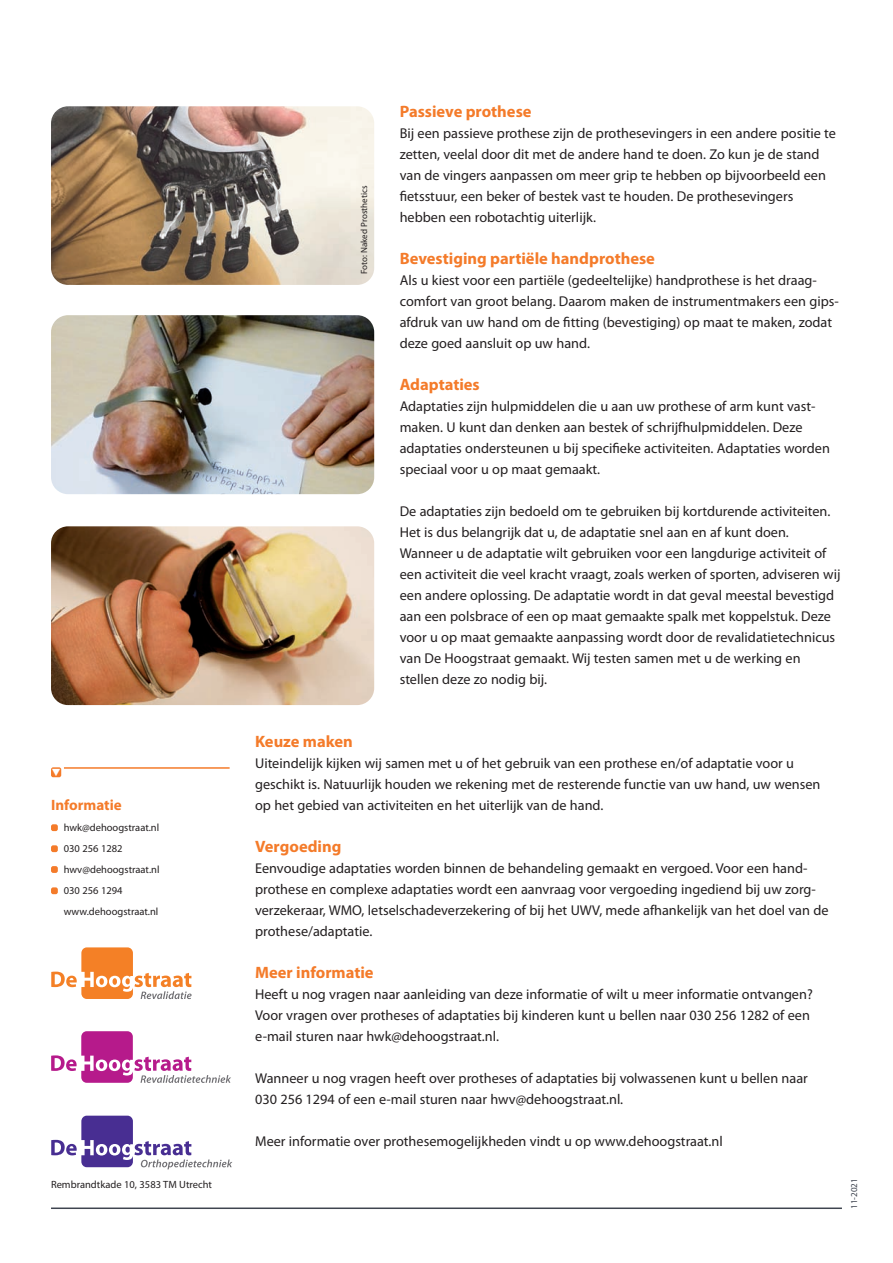
<style>
.page{position:relative;width:893px;height:1263px;background:#fff}
.page>*{position:absolute;margin:0;border:0;box-sizing:border-box;transform-origin:0 0}
.t1{font:700 16.5px "Myriad Pro";color:#f47b2a}
.t2{font:700 15px "Myriad Pro";color:#f47b2a}
.t3{font:14.25px/21px "Myriad Pro";color:#231f20}
.t4{font:10.5px/21px "Myriad Pro";color:#231f20}
.t5{font:9px "Myriad Pro";color:#231f20}
.t6{font:9px "Myriad Pro";color:#3e444f}
</style>
<div class="page">
<hr style="left:51px;top:1207px;width:791px;height:2px;background:#3e444f">
<div style="left:51px;top:824px;width:7px;height:7px;background:#f47b2a;border-radius:2px"></div>
<div style="left:51px;top:845px;width:7px;height:7px;background:#f47b2a;border-radius:2px"></div>
<div style="left:51px;top:866px;width:7px;height:7px;background:#f47b2a;border-radius:2px"></div>
<div style="left:51px;top:887px;width:7px;height:7px;background:#f47b2a;border-radius:2px"></div>
<hr style="left:64px;top:767px;width:166px;height:2px;background:#f47b2a">
<div style="left:51px;top:767px;width:10px;height:10px;background:#f47b2a;border-radius:2px"></div>
<img style="left:51px;top:315px;width:323px;height:179px;border-radius:17px">
<img style="left:51px;top:106px;width:323px;height:179px;border-radius:17px">
<img style="left:51px;top:526px;width:323px;height:179px;border-radius:17px">
<svg style="left:51px;top:1116px;width:181px;height:53px"></svg>
<svg style="left:51px;top:947px;width:141px;height:52px"></svg>
<svg style="left:51px;top:1031px;width:180px;height:52px"></svg>
<p class="t2" style="left:51px;top:799px;width:72px">Informatie</p>
<p class="t4" style="left:64px;top:818px;width:97px">hwk@dehoogstraat.nl<br>030 256 1282 hwv@dehoogstraat.nl<br>030 256 1294 www.dehoogstraat.nl</p>
<p class="t4" style="left:51px;top:1175px;width:163px">Rembrandtkade 10, 3583 TM Utrecht</p>
<p class="t5" style="left:361px;top:274px;width:90px;rotate:-90deg">Foto: Naked Prosthetics</p>
<p class="t1" style="left:400px;top:105px;width:133px">Passieve prothese</p>
<p class="t3" style="left:400px;top:124px;width:438px">Bij een passieve prothese zijn de prothesevingers in een andere positie te zetten, veelal door dit met de andere hand te doen. Zo kun je de stand van de vingers aanpassen om meer grip te hebben op bijvoorbeeld een fietsstuur, een beker of bestek vast te houden. De prothesevingers hebben een robotachtig uiterlijk.</p>
<p class="t1" style="left:400px;top:252px;width:257px">Bevestiging partiële handprothese</p>
<p class="t3" style="left:400px;top:271px;width:441px">Als u kiest voor een partiële (gedeeltelijke) handprothese is het draag&shy;comfort van groot belang. Daarom maken de instrumentmakers een gips&shy;afdruk van uw hand om de fitting (bevestiging) op maat te maken, zodat deze goed aansluit op uw hand.</p>
<p class="t1" style="left:400px;top:378px;width:82px">Adaptaties</p>
<p class="t3" style="left:400px;top:397px;width:432px">Adaptaties zijn hulpmiddelen die u aan uw prothese of arm kunt vast&shy;maken. U kunt dan denken aan bestek of schrijfhulpmiddelen. Deze adaptaties ondersteunen u bij specifieke activiteiten. Adaptaties worden speciaal voor u op maat gemaakt.</p>
<p class="t3" style="left:400px;top:502px;width:442px">De adaptaties zijn bedoeld om te gebruiken bij kortdurende activiteiten.<br>Het is dus belangrijk dat u, de adaptatie snel aan en af kunt doen.<br>Wanneer u de adaptatie wilt gebruiken voor een langdurige activiteit of een activiteit die veel kracht vraagt, zoals werken of sporten, adviseren wij een andere oplossing. De adaptatie wordt in dat geval meestal bevestigd aan een polsbrace of een op maat gemaakte spalk met koppelstuk. Deze voor u op maat gemaakte aanpassing wordt door de revalidatietechnicus van De Hoogstraat gemaakt. Wij testen samen met u de werking en stellen deze zo nodig bij.</p>
<p class="t1" style="left:255px;top:735px;width:99px">Keuze maken</p>
<p class="t3" style="left:255px;top:754px;width:567px">Uiteindelijk kijken wij samen met u of het gebruik van een prothese en/of adaptatie voor u geschikt is. Natuurlijk houden we rekening met de resterende functie van uw hand, uw wensen op het gebied van activiteiten en het uiterlijk van de hand.</p>
<p class="t1" style="left:255px;top:840px;width:88px">Vergoeding</p>
<p class="t3" style="left:255px;top:859px;width:575px">Eenvoudige adaptaties worden binnen de behandeling gemaakt en vergoed. Voor een hand&shy;prothese en complexe adaptaties wordt een aanvraag voor vergoeding ingediend bij uw zorg&shy;verzekeraar, WMO, letselschadeverzekering of bij het UWV, mede afhankelijk van het doel van de prothese/adaptatie.</p>
<p class="t1" style="left:255px;top:966px;width:120px">Meer informatie</p>
<p class="t3" style="left:255px;top:985px;width:559px">Heeft u nog vragen naar aanleiding van deze informatie of wilt u meer informatie ontvangen?<br>Voor vragen over protheses of adaptaties bij kinderen kunt u bellen naar 030 256 1282 of een e-mail sturen naar hwk@dehoogstraat.nl.</p>
<p class="t3" style="left:255px;top:1069px;width:554px">Wanneer u nog vragen heeft over protheses of adaptaties bij volwassenen kunt u bellen naar<br>030 256 1294 of een e-mail sturen naar hwv@dehoogstraat.nl.</p>
<p class="t3" style="left:255px;top:1132px;width:469px">Meer informatie over prothesemogelijkheden vindt u op www.dehoogstraat.nl</p>
<p class="t6" style="left:851px;top:1209px;width:32px;rotate:-90deg">11-2021</p>
</div>
